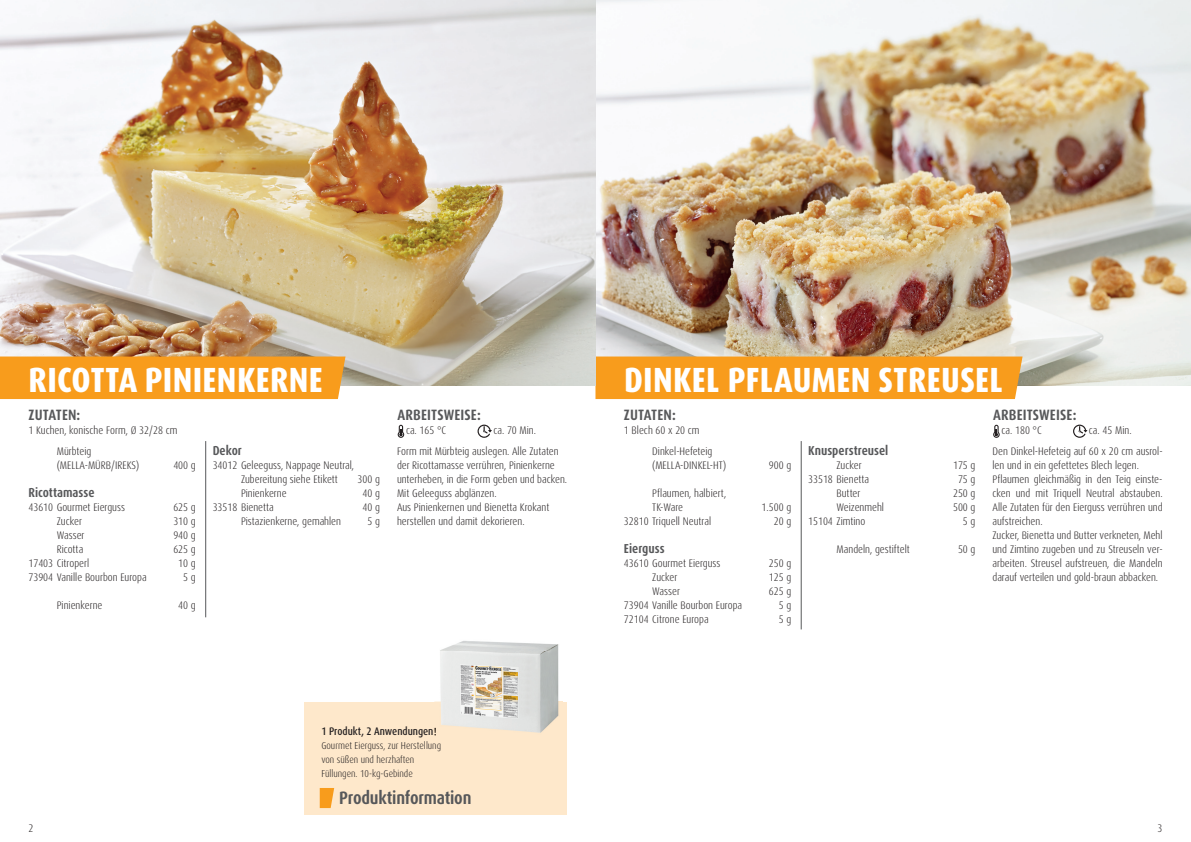
<style>
.page{position:relative;width:1191px;height:842px;background:#fff}
.page>*{position:absolute;margin:0;border:0;box-sizing:border-box;transform-origin:0 0}
.t1{font:800 condensed 35px "Dax Pro";letter-spacing:.01em;color:#fff}
.t2{font:700 condensed 18px "Dax Pro";letter-spacing:-.01em;color:#57585a}
.t3{font:700 condensed 15px "Dax Pro";letter-spacing:.01em;color:#57585a}
.t4{font:700 condensed 13px "Dax Pro";color:#57585a}
.t5{font:300 condensed 11px/14px "Dax Pro";color:#231f20}
.t6{font:500 condensed 11px "Dax Pro";color:#231f20}
.t7{font:300 condensed 10px/14px "Dax Pro";color:#231f20}
</style>
<div class="page">
<img style="left:0;top:0;width:1191px;height:386px">
<div style="left:595px;top:356px;width:427px;height:43px;background:#f89c1c"></div>
<hr style="left:801px;top:441px;width:1px;height:188px;background:#57585a">
<svg style="left:1073px;top:425px;width:14px;height:13px"></svg>
<svg style="left:993px;top:425px;width:6px;height:13px"></svg>
<div style="left:0;top:356px;width:345px;height:43px;background:#f89c1c"></div>
<hr style="left:205px;top:441px;width:1px;height:176px;background:#57585a">
<svg style="left:477px;top:425px;width:15px;height:13px"></svg>
<svg style="left:398px;top:425px;width:6px;height:13px"></svg>
<div style="left:304px;top:701px;width:263px;height:113px;background:#fee8cb"></div>
<svg style="left:320px;top:788px;width:14px;height:20px"></svg>
<img style="left:434px;top:641px;width:125px;height:92px">
<svg style="left:434px;top:727px;width:2px;height:8px"></svg>
<h1 class="t1" style="left:29px;top:357px;width:296px">RICOTTA PINIENKERNE</h1>
<h1 class="t1" style="left:624px;top:357px;width:380px">DINKEL PFLAUMEN STREUSEL</h1>
<h3 class="t3" style="left:28px;top:406px;width:53px">ZUTATEN:</h3>
<p class="t5" style="left:28px;top:424px;width:150px">1 Kuchen, konische Form, Ø 32/28 cm</p>
<p class="t5" style="left:57px;top:445px;width:84px">Mürbteig (MELLA-MÜRB/IREKS)</p>
<p class="t5" style="left:173px;top:459px;width:24px">400 g</p>
<p class="t4" style="left:28px;top:484px;width:68px">Ricottamasse</p>
<p class="t5" style="left:28px;top:501px;width:98px">43610 Gourmet Eierguss</p>
<p class="t5" style="left:173px;top:501px;width:24px">625 g</p>
<p class="t5" style="left:57px;top:515px;width:27px">Zucker</p>
<p class="t5" style="left:173px;top:515px;width:24px">310 g</p>
<p class="t5" style="left:57px;top:529px;width:29px">Wasser</p>
<p class="t5" style="left:173px;top:529px;width:24px">940 g</p>
<p class="t5" style="left:57px;top:543px;width:28px">Ricotta</p>
<p class="t5" style="left:173px;top:543px;width:24px">625 g</p>
<p class="t5" style="left:28px;top:557px;width:62px">17403 Citroperl</p>
<p class="t5" style="left:178px;top:557px;width:19px">10 g</p>
<p class="t5" style="left:28px;top:571px;width:120px">73904 Vanille Bourbon Europa</p>
<p class="t5" style="left:183px;top:571px;width:14px">5 g</p>
<p class="t5" style="left:57px;top:599px;width:47px">Pinienkerne</p>
<p class="t5" style="left:178px;top:599px;width:19px">40 g</p>
<p class="t4" style="left:213px;top:442px;width:31px">Dekor</p>
<p class="t5" style="left:241px;top:459px;width:115px;text-indent:-28px">34012 Geleeguss, Nappage Neutral,<br>Zubereitung siehe Etikett</p>
<p class="t5" style="left:357px;top:473px;width:24px">300 g</p>
<p class="t5" style="left:241px;top:487px;width:47px">Pinienkerne</p>
<p class="t5" style="left:362px;top:487px;width:19px">40 g</p>
<p class="t5" style="left:213px;top:501px;width:63px">33518 Bienetta</p>
<p class="t5" style="left:362px;top:501px;width:19px">40 g</p>
<p class="t5" style="left:241px;top:515px;width:102px">Pistazienkerne, gemahlen</p>
<p class="t5" style="left:367px;top:515px;width:14px">5 g</p>
<h3 class="t3" style="left:397px;top:406px;width:85px">ARBEITSWEISE:</h3>
<p class="t5" style="left:397px;top:420px;width:163px;line-height:21px;text-indent:96px">ca. 70 Min.<br>Form mit Mürbteig auslegen. Alle Zutaten</p>
<p class="t5" style="left:397px;top:459px;width:172px">der Ricottamasse verrühren, Pinienkerne unterheben, in die Form geben und backen.<br>Mit Geleeguss abglänzen.<br>Aus Pinienkernen und Bienetta Krokant herstellen und damit dekorieren.</p>
<p class="t5" style="left:406px;top:424px;width:42px">ca. 165 °C</p>
<h3 class="t3" style="left:624px;top:406px;width:53px">ZUTATEN:</h3>
<p class="t5" style="left:624px;top:424px;width:77px">1 Blech 60 x 20 cm</p>
<p class="t5" style="left:652px;top:445px;width:76px">Dinkel-Hefeteig (MELLA-DINKEL-HT)</p>
<p class="t5" style="left:652px;top:487px;width:76px">Pflaumen, halbiert,<br>TK-Ware</p>
<p class="t5" style="left:769px;top:459px;width:24px">900 g</p>
<p class="t5" style="left:761px;top:501px;width:31px">1.500 g</p>
<p class="t5" style="left:624px;top:515px;width:89px">32810 Triquell Neutral</p>
<p class="t5" style="left:774px;top:515px;width:19px">20 g</p>
<p class="t4" style="left:624px;top:540px;width:42px">Eierguss</p>
<p class="t5" style="left:624px;top:557px;width:98px">43610 Gourmet Eierguss</p>
<p class="t5" style="left:769px;top:557px;width:24px">250 g</p>
<p class="t5" style="left:652px;top:571px;width:27px">Zucker</p>
<p class="t5" style="left:769px;top:571px;width:24px">125 g</p>
<p class="t5" style="left:652px;top:585px;width:29px">Wasser</p>
<p class="t5" style="left:769px;top:585px;width:24px">625 g</p>
<p class="t5" style="left:624px;top:599px;width:120px">73904 Vanille Bourbon Europa</p>
<p class="t5" style="left:778px;top:599px;width:14px">5 g</p>
<p class="t5" style="left:624px;top:613px;width:86px">72104 Citrone Europa</p>
<p class="t5" style="left:778px;top:613px;width:14px">5 g</p>
<p class="t4" style="left:808px;top:442px;width:82px">Knusperstreusel</p>
<p class="t5" style="left:836px;top:459px;width:27px">Zucker</p>
<p class="t5" style="left:953px;top:459px;width:24px">175 g</p>
<p class="t5" style="left:808px;top:473px;width:63px">33518 Bienetta</p>
<p class="t5" style="left:958px;top:473px;width:19px">75 g</p>
<p class="t5" style="left:836px;top:487px;width:25px">Butter</p>
<p class="t5" style="left:953px;top:487px;width:24px">250 g</p>
<p class="t5" style="left:836px;top:501px;width:49px">Weizenmehl</p>
<p class="t5" style="left:953px;top:501px;width:24px">500 g</p>
<p class="t5" style="left:808px;top:515px;width:59px">15104 Zimtino</p>
<p class="t5" style="left:963px;top:515px;width:14px">5 g</p>
<p class="t5" style="left:836px;top:543px;width:75px">Mandeln, gestiftelt</p>
<p class="t5" style="left:958px;top:543px;width:19px">50 g</p>
<h3 class="t3" style="left:993px;top:406px;width:85px">ARBEITSWEISE:</h3>
<p class="t5" style="left:992px;top:445px;width:172px">Den Dinkel-Hefeteig auf 60 x 20 cm ausrol&shy;len und in ein gefettetes Blech legen.<br>Pflaumen gleichmäßig in den Teig einste&shy;cken und mit Triquell Neutral abstauben.<br>Alle Zutaten für den Eierguss verrühren und aufstreichen.<br>Zucker, Bienetta und Butter verkneten, Mehl und Zimtino zugeben und zu Streuseln ver&shy;arbeiten. Streusel aufstreuen, die Mandeln darauf verteilen und gold-braun abbacken.</p>
<p class="t5" style="left:1001px;top:424px;width:42px">ca. 180 °C</p>
<p class="t5" style="left:1089px;top:424px;width:44px">ca. 45 Min.</p>
<p class="t6" style="left:321px;top:724px;width:117px">1 Produkt, 2 Anwendungen!</p>
<p class="t7" style="left:321px;top:739px;width:121px">Gourmet Eierguss, zur Herstellung von süßen und herzhaften<br>Füllungen. 10-kg-Gebinde</p>
<h2 class="t2" style="left:339px;top:786px;width:134px">Produktinformation</h2>
<p class="t5" style="left:28px;top:821px;width:6px">2</p>
<p class="t5" style="left:1157px;top:821px;width:6px">3</p>
</div>
